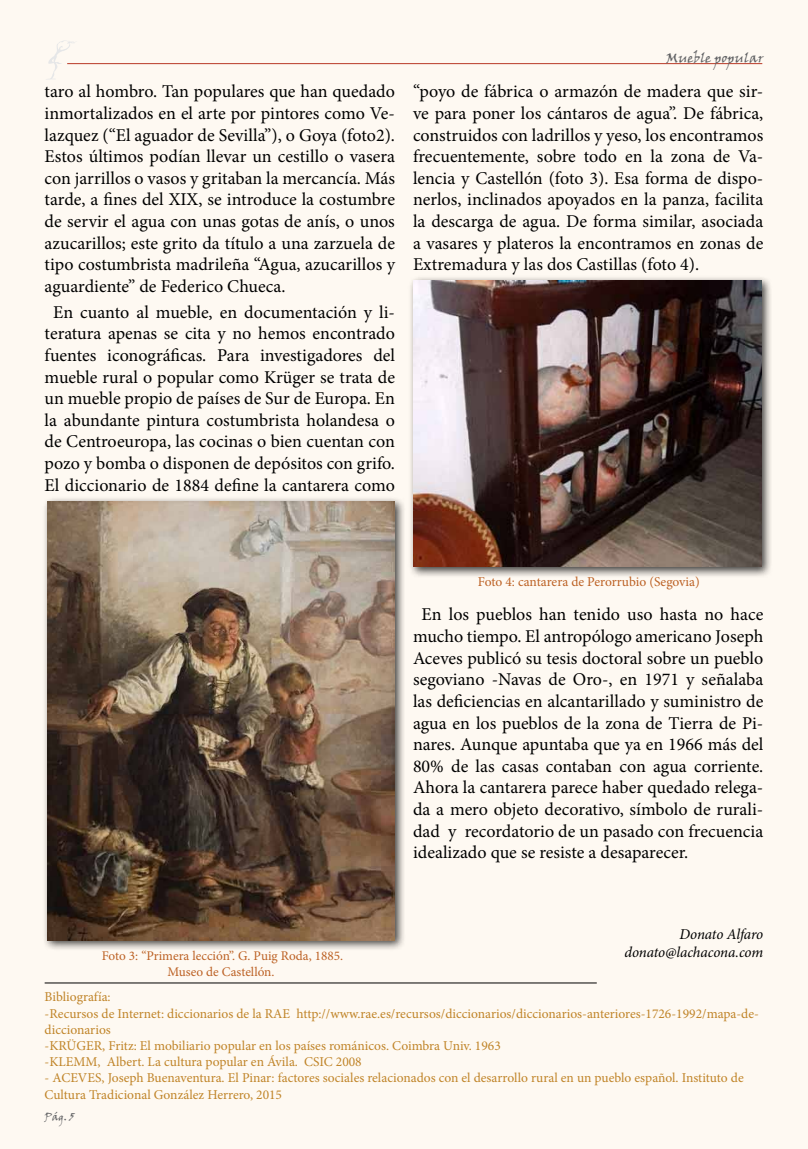
<style>
.page{position:relative;width:808px;height:1149px;background:#fff}
.page>*{position:absolute;margin:0;border:0;box-sizing:border-box;transform-origin:0 0}
.t1{font:18px/21.6px "Minion Pro";color:#000;text-align:justify}
.t2{font:italic 15px/18px "Minion Pro";letter-spacing:-.01em;color:#000;text-align:right}
.t3{font:13.5px/16.2px "Minion Pro";color:#c08428}
.t4{font:13.5px "Minion Pro";color:#bc6124}
.t5{font:13.5px "Viner Hand ITC";color:#616264}
.t6{font:13.2px/15.9px "Minion Pro";color:#bc6124;text-align:center}
.t7{font:10.5px "Viner Hand ITC";color:#616264}
</style>
<div class="page">
<div style="left:0;top:0;width:808px;height:1148px;background:#fef9f2"></div>
<hr style="left:67px;top:63px;width:695px;height:1px;background:#b93926">
<svg style="left:46px;top:40px;width:31px;height:40px"></svg>
<hr style="left:45px;top:982px;width:552px;height:1px;background:#000">
<div style="left:42px;top:495px;width:364px;height:456px;background:#000;opacity:.75"></div>
<img style="left:47px;top:501px;width:348px;height:438px">
<div style="left:408px;top:275px;width:365px;height:302px;background:#000;opacity:.75"></div>
<img style="left:413px;top:281px;width:348px;height:285px">
<p class="t1" style="left:45px;top:81px;width:352px">taro al hombro. Tan populares que han quedado inmortalizados en el arte por pintores como Ve&shy;lazquez (“El aguador de Sevilla”), o Goya (foto2).<br>Estos últimos podían llevar un cestillo o vasera con jarrillos o vasos y gritaban la mercancía. Más tarde, a fines del XIX, se introduce la costumbre de servir el agua con unas gotas de anís, o unos azucarillos; este grito da título a una zarzuela de tipo costumbrista madrileña “Agua, azucarillos y aguardiente” de Federico Chueca.</p>
<p class="t1" style="left:45px;top:301px;width:352px;text-align:center">En cuanto al mueble, en documentación y li&shy;teratura apenas se cita y no hemos encontrado fuentes iconográficas. Para investigadores del mueble rural o popular como Krüger se trata de un mueble propio de países de Sur de Europa. En la abundante pintura costumbrista holandesa o de Centroeuropa, las cocinas o bien cuentan con pozo y bomba o disponen de depósitos con grifo.<br>El diccionario de 1884 define la cantarera como</p>
<p class="t5" style="left:666px;top:49px;width:99px">Mueble popular</p>
<p class="t1" style="left:413px;top:81px;width:352px">“poyo de fábrica o armazón de madera que sir&shy;ve para poner los cántaros de agua”. De fábrica, construidos con ladrillos y yeso, los encontramos frecuentemente, sobre todo en la zona de Va&shy;lencia y Castellón (foto 3). Esa forma de dispo&shy;nerlos, inclinados apoyados en la panza, facilita la descarga de agua. De forma similar, asociada a vasares y plateros la encontramos en zonas de Extremadura y las dos Castillas (foto 4).</p>
<p class="t4" style="left:478px;top:572px;width:223px">Foto 4: cantarera de Perorrubio (Segovia)</p>
<p class="t1" style="left:413px;top:603px;width:352px;text-indent:8px">En los pueblos han tenido uso hasta no hace mucho tiempo. El antropólogo americano Joseph Aceves publicó su tesis doctoral sobre un pueblo segoviano -Navas de Oro-, en 1971 y señalaba las deficiencias en alcantarillado y suministro de agua en los pueblos de la zona de Tierra de Pi&shy;nares. Aunque apuntaba que ya en 1966 más del 80% de las casas contaban con agua corriente.<br>Ahora la cantarera parece haber quedado relega&shy;da a mero objeto decorativo, símbolo de rurali&shy;dad y recordatorio de un pasado con frecuencia idealizado que se resiste a desaparecer.</p>
<p class="t2" style="left:624px;top:924px;width:140px">Donato Alfaro donato@lachacona.com</p>
<p class="t3" style="left:45px;top:988px;width:716px">Bibliografía:<br>-Recursos de Internet: diccionarios de la RAE http://www.rae.es/recursos/diccionarios/diccionarios-anteriores-1726-1992/mapa-de&shy;diccionarios<br>-KRÜGER, Fritz: El mobiliario popular en los países románicos. Coimbra Univ. 1963<br>-KLEMM, Albert. La cultura popular en Ávila. CSIC 2008</p>
<p class="t3" style="left:45px;top:1069px;width:701px">- ACEVES , Joseph Buenaventura. El Pinar: factores sociales relacionados con el desarrollo rural en un pueblo español. Instituto de<br>Cultura Tradicional González Herrero, 2015</p>
<p class="t6" style="left:102px;top:947px;width:243px">Foto 3: “Primera lección”. G. Puig Roda, 1885.<br>Museo de Castellón.</p>
<p class="t7" style="left:45px;top:1110px;width:31px">Pág. 5</p>
</div>
